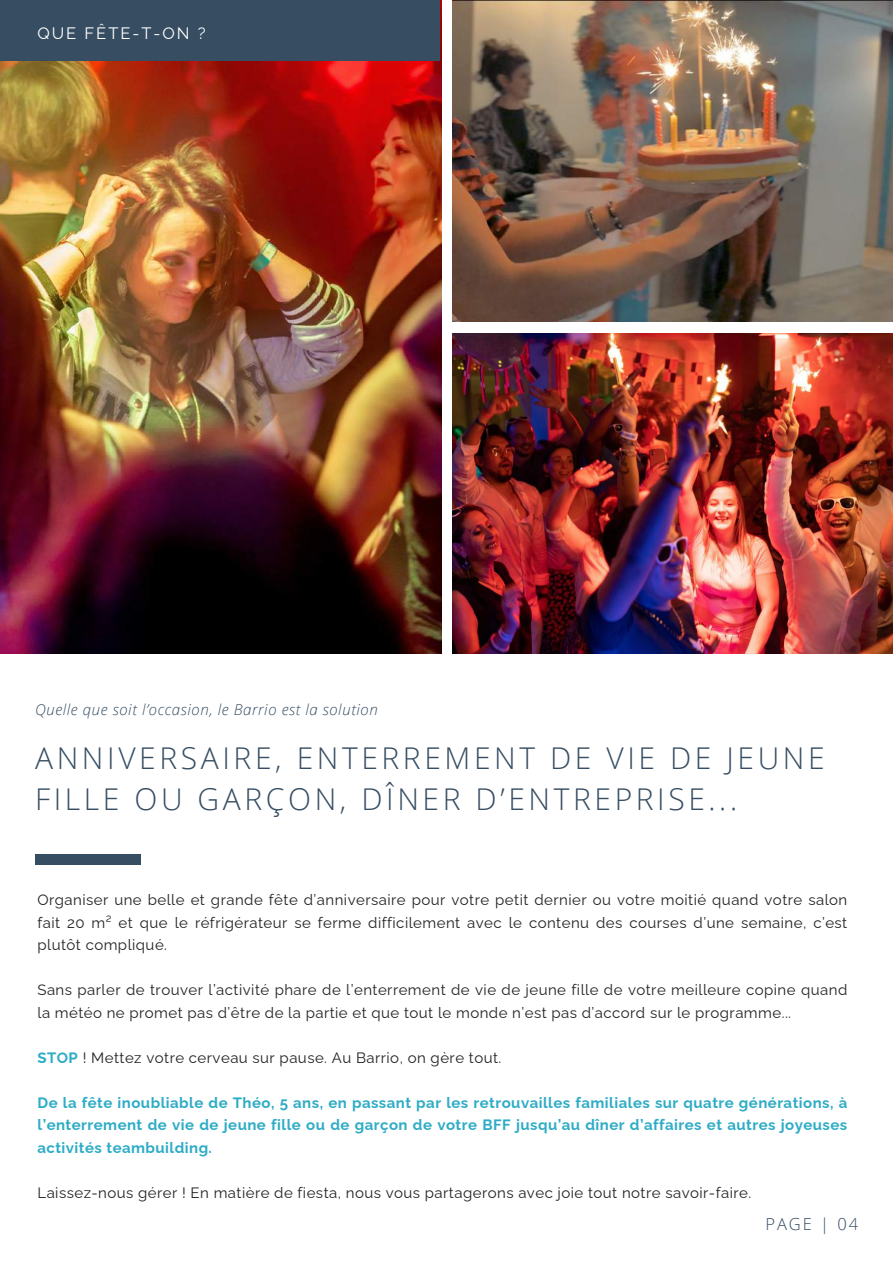
<style>
.page{position:relative;width:893px;height:1264px;background:#fff}
.page>*{position:absolute;margin:0;border:0;box-sizing:border-box;transform-origin:0 0}
.t1{font:300 30px/41.7px "Open Sans";letter-spacing:.12em;color:#364d62}
.t2{font:16.5px "Raleway";letter-spacing:.12em;color:#fff}
.t3{font:300 16.5px "Open Sans";letter-spacing:.12em;color:#364d62}
.t4{font:15px/22.5px "Raleway";letter-spacing:.03em;color:#222;text-align:justify}
.t5{font:700 15px/22.5px "Raleway";letter-spacing:.03em;color:#2eacc6;text-align:justify}
.t6{font:italic 300 15px "Open Sans";letter-spacing:.04em;color:#364d62}
.s1{font-weight:700;color:#2eacc6}
</style>
<div class="page">
<img style="left:0;top:0;width:441px;height:654px">
<img style="left:452px;top:0;width:440px;height:322px">
<img style="left:452px;top:333px;width:440px;height:321px">
<div style="left:35px;top:854px;width:106px;height:10px;background:#364d62"></div>
<div style="left:0;top:0;width:439px;height:60px;background:#364d62"></div>
<p class="t2" style="left:37px;top:23px;width:170px">QUE FÊTE-T-ON ?</p>
<p class="t6" style="left:35px;top:698px;width:344px">Quelle que soit l’occasion, le Barrio est la solution</p>
<h1 class="t1" style="left:35px;top:736px;width:791px">ANNIVERSAIRE, ENTERREMENT DE VIE DE JEUNE<br>FILLE OU GARÇON, DÎNER D’ENTREPRISE...</h1>
<p class="t4" style="left:37px;top:888px;width:811px">Organiser une belle et grande fête d’anniversaire pour votre petit dernier ou votre moitié quand votre salon fait 20 m² et que le réfrigérateur se ferme difficilement avec le contenu des courses d’une semaine, c’est plutôt compliqué.</p>
<p class="t4" style="left:37px;top:978px;width:811px">Sans parler de trouver l’activité phare de l’enterrement de vie de jeune fille de votre meilleure copine quand la météo ne promet pas d’être de la partie et que tout le monde n’est pas d’accord sur le programme...</p>
<p class="t4" style="left:37px;top:1046px;width:465px"><span class="s1">STOP</span> ! Mettez votre cerveau sur pause. Au Barrio, on gère tout.</p>
<p class="t5" style="left:37px;top:1091px;width:811px">De la fête inoubliable de Théo, 5 ans, en passant par les retrouvailles familiales sur quatre générations, à l’enterrement de vie de jeune fille ou de garçon de votre BFF jusqu’au dîner d’affaires et autres joyeuses activités teambuilding.</p>
<p class="t4" style="left:37px;top:1181px;width:715px">Laissez-nous gérer ! En matière de fiesta, nous vous partagerons avec joie tout notre savoir-faire.</p>
<p class="t3" style="left:765px;top:1212px;width:94px">PAGE | 04</p>
</div>
